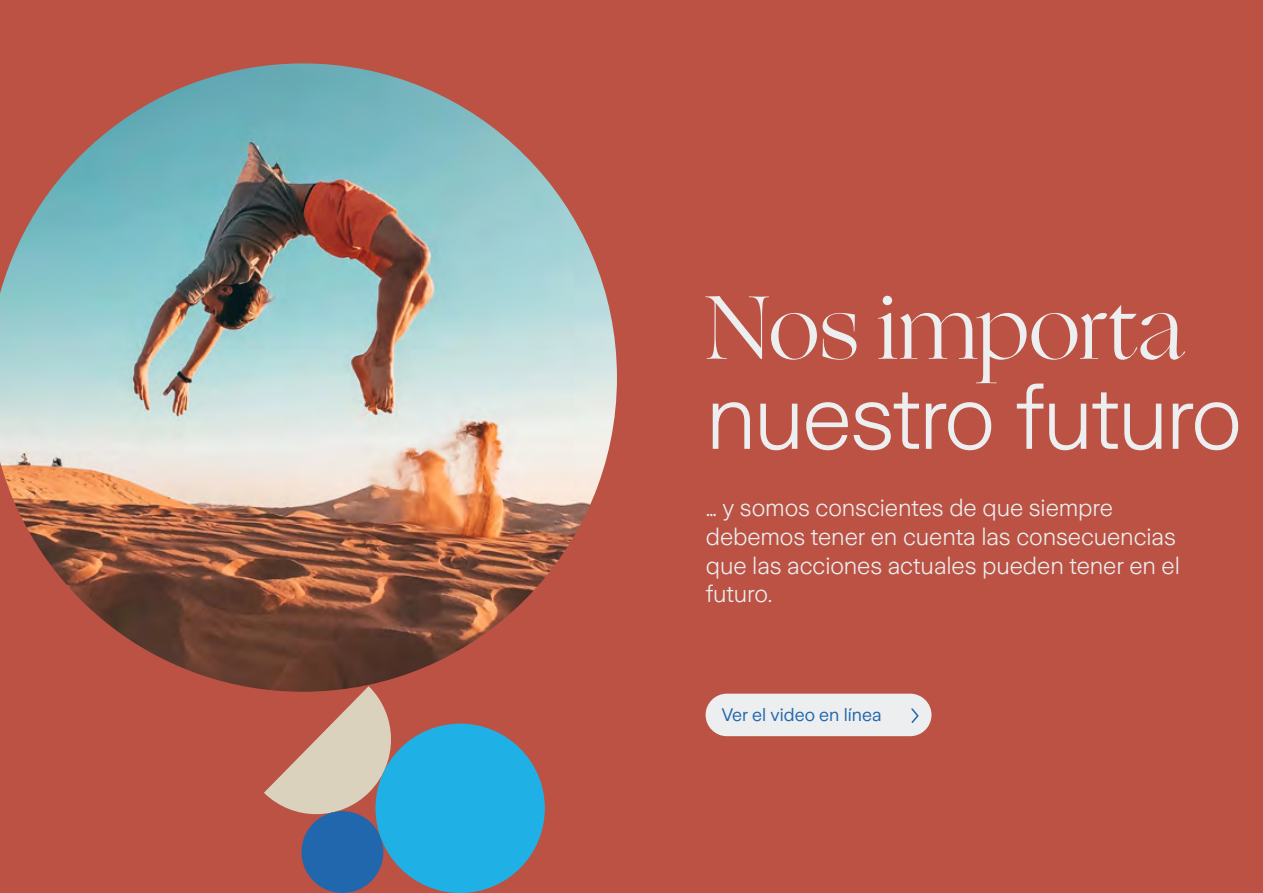
<style>
.page{position:relative;width:1263px;height:893px;background:#bb5244}
.page>*{position:absolute;margin:0;border:0;box-sizing:border-box;transform-origin:0 0}
.t1{font:300 90px "Zurich Sans";letter-spacing:-.025em;color:#eceeef}
.t2{font:90px "Ogg";letter-spacing:-.015em;color:#eceeef}
.t3{font:300 24px/28.8px "Zurich Sans";letter-spacing:-.005em;color:#eceeef}
.t4{font:18px "Zurich Sans";color:#2167ae}
</style>
<div class="page">
<img style="left:0;top:63px;width:617px;height:627px">
<svg style="left:264px;top:686px;width:134px;height:136px"></svg>
<div style="left:301px;top:811px;width:82px;height:82px;background:#2167ae;border-radius:50%"></div>
<div style="left:375px;top:724px;width:170px;height:169px;background:#1fb1e6;border-radius:50%"></div>
<div style="left:706px;top:694px;width:225px;height:42px;background:#eceeef;border-radius:21px"></div>
<svg style="left:911px;top:708px;width:8px;height:15px"></svg>
<h1 class="t2" style="left:706px;top:269px;width:479px">Nos importa</h1>
<h1 class="t1" style="left:706px;top:369px;width:538px">nuestro futuro</h1>
<p class="t3" style="left:706px;top:494px;width:476px">… y somos conscientes de que siempre debemos tener en cuenta las consecuencias que las acciones actuales pueden tener en el futuro.</p>
<p class="t4" style="left:721px;top:705px;width:162px">Ver el video en línea</p>
</div>
